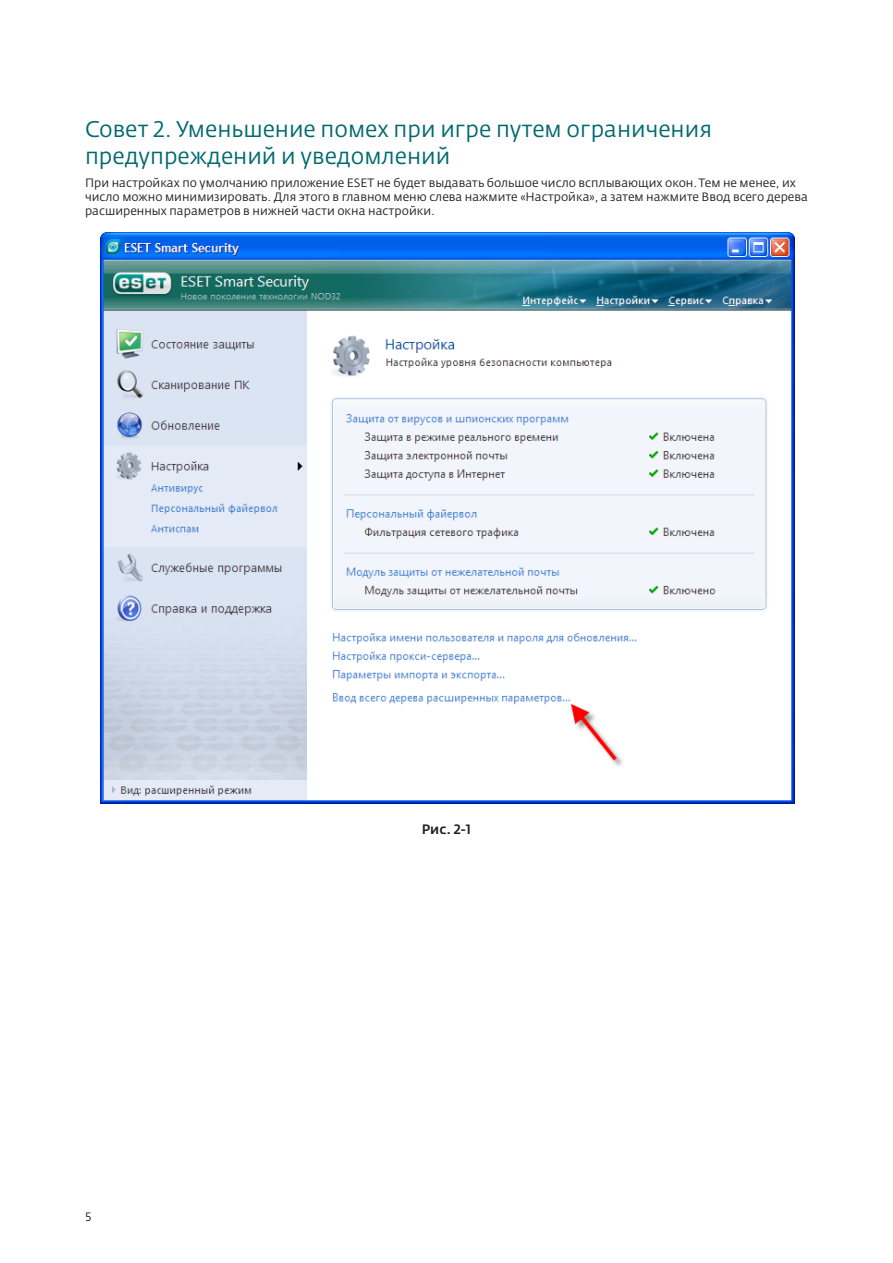
<style>
.page{position:relative;width:893px;height:1263px;background:#fff}
.page>*{position:absolute;margin:0;border:0;box-sizing:border-box;transform-origin:0 0}
.Paragraph_Style_2{font:22.5px/27px "Fedra Sans Alt Pro";color:#006a6e}
.Paragraph_Style_3{font:500 13.5px "Fedra Sans Alt Pro";color:#231f20}
.Paragraph_Style_1{font:12px/14.4px "Fedra Sans Alt Pro";color:#231f20}
</style>
<div class="page">
<img style="left:101px;top:232px;width:694px;height:571px">
<p class="Paragraph_Style_2" style="left:85px;top:115px;width:629px">Совет 2. Уменьшение помех при игре путем ограничения предупреждений и уведомлений</p>
<p class="Paragraph_Style_1" style="left:85px;top:175px;width:724px">При настройках по умолчанию приложение ESET не будет выдавать большое число всплывающих окон. Тем не менее, их число можно минимизировать. Для этого в главном меню слева нажмите «Настройка», а затем нажмите Ввод всего дерева расширенных параметров в нижней части окна настройки.</p>
<p class="Paragraph_Style_1" style="left:85px;top:1210px;width:8px">5</p>
<p class="Paragraph_Style_3" style="left:422px;top:820px;width:51px">Рис. 2-1</p>
</div>
